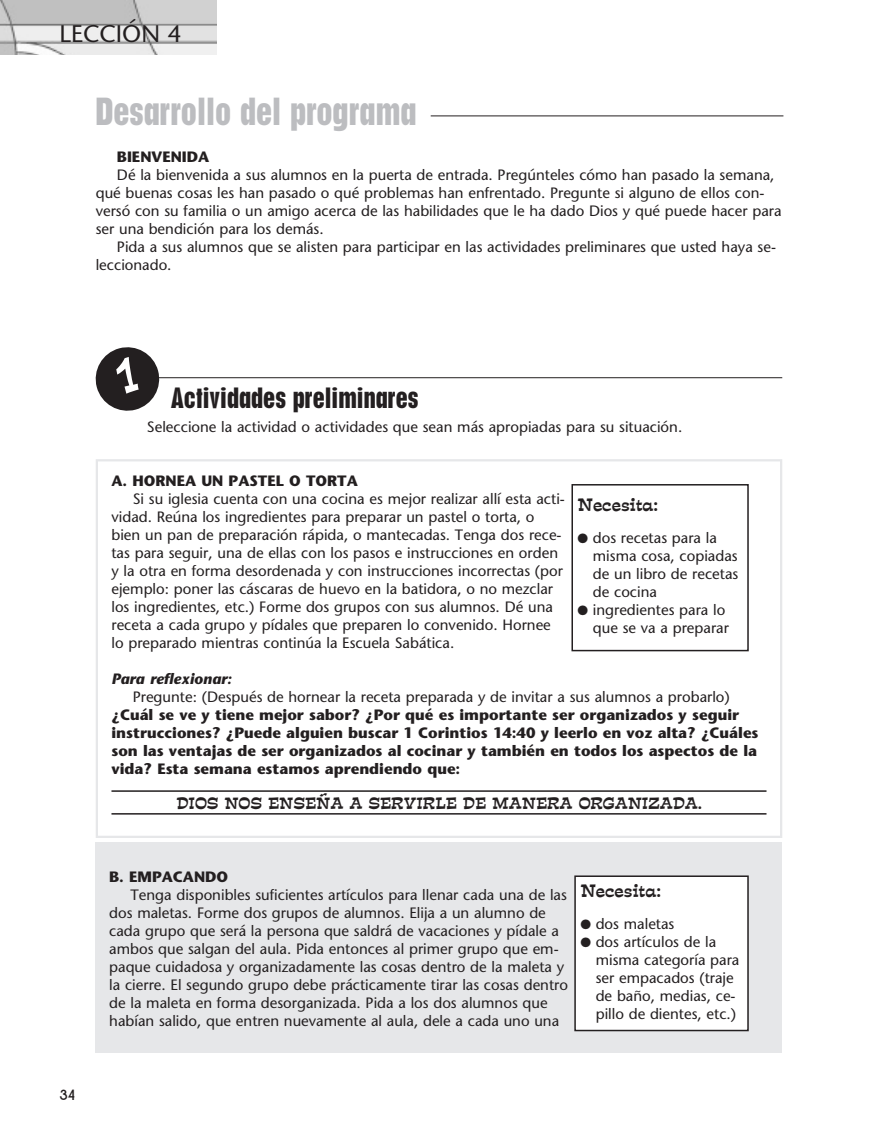
<style>
.page{position:relative;width:878px;height:1148px;background:#fff}
.page>*{position:absolute;margin:0;border:0;box-sizing:border-box;transform-origin:0 0}
.t1{font:700 condensed 36px "Placard";color:#bcbdc0}
.t2{font:700 condensed 27px "Placard";color:#231f20}
.t3{font:24px "Stone Sans";color:#231f20}
.t4{font:16.5px "Estro Font";color:#231f20}
.t5{font:15px/18px "Stone Sans";color:#231f20}
.t6{font:700 15px/18px "Stone Sans";color:#231f20}
.t7{font:15px "Estro Font";color:#231f20}
.t8{font:italic 700 15px "Stone Sans";color:#231f20}
.t9{font:700 15px "New Garden";color:#231f20}
</style>
<div class="page">
<div style="left:96px;top:842px;width:686px;height:210px;background:#e6e7e9"></div>
<img style="left:0;top:0;width:216px;height:54px">
<hr style="left:430px;top:115px;width:353px;height:1px;background:#231f20">
<hr style="left:111px;top:790px;width:655px;height:1px;background:#231f20">
<hr style="left:111px;top:813px;width:655px;height:1px;background:#231f20">
<div style="left:96px;top:459px;width:686px;height:379px;border:2px solid #e6e7e9"></div>
<hr style="left:144px;top:377px;width:638px;height:1px;background:#231f20">
<div style="left:571px;top:484px;width:177px;height:167px;border:2px solid #231f20"></div>
<div style="left:575px;top:876px;width:173px;height:154px;background:#fff"></div>
<div style="left:574px;top:875px;width:174px;height:156px;border:2px solid #231f20"></div>
<svg style="left:95px;top:347px;width:68px;height:64px"></svg>
<h3 class="t3" style="left:60px;top:24px;width:123px">LECCIÓN 4</h3>
<h1 class="t1" style="left:96px;top:98px;width:322px">Desarrollo del programa</h1>
<p class="t6" style="left:117px;top:149px;width:94px">BIENVENIDA</p>
<p class="t5" style="left:96px;top:167px;width:687px;text-indent:21px">Dé la bienvenida a sus alumnos en la puerta de entrada. Pregúnteles cómo han pasado la semana, qué buenas cosas les han pasado o qué problemas han enfrentado. Pregunte si alguno de ellos con&shy;versó con su familia o un amigo acerca de las habilidades que le ha dado Dios y qué puede hacer para ser una bendición para los demás.</p>
<p class="t5" style="left:96px;top:239px;width:681px;text-indent:21px">Pida a sus alumnos que se alisten para participar en las actividades preliminares que usted haya se&shy;leccionado.</p>
<h2 class="t2" style="left:171px;top:387px;width:249px">Actividades preliminares</h2>
<p class="t5" style="left:147px;top:419px;width:537px">Seleccione la actividad o actividades que sean más apropiadas para su situación.</p>
<p class="t6" style="left:111px;top:473px;width:248px">A. HORNEA UN PASTEL O TORTA</p>
<p class="t5" style="left:111px;top:491px;width:455px;text-indent:21px">Si su iglesia cuenta con una cocina es mejor realizar allí esta acti&shy;vidad. Reúna los ingredientes para preparar un pastel o torta, o bien un pan de preparación rápida, o mantecadas. Tenga dos rece&shy;tas para seguir, una de ellas con los pasos e instrucciones en orden y la otra en forma desordenada y con instrucciones incorrectas (por ejemplo: poner las cáscaras de huevo en la batidora, o no mezclar los ingredientes, etc.) Forme dos grupos con sus alumnos. Dé una receta a cada grupo y pídales que preparen lo convenido. Hornee lo preparado mientras continúa la Escuela Sabática.</p>
<p class="t8" style="left:111px;top:673px;width:122px">Para reflexionar:</p>
<p class="t5" style="left:133px;top:689px;width:598px">Pregunte: (Después de hornear la receta preparada y de invitar a sus alumnos a probarlo)</p>
<p class="t6" style="left:111px;top:707px;width:648px">¿Cuál se ve y tiene mejor sabor? ¿Por qué es importante ser organizados y seguir instrucciones? ¿Puede alguien buscar 1 Corintios 14:40 y leerlo en voz alta? ¿Cuáles son las ventajas de ser organizados al cocinar y también en todos los aspectos de la vida? Esta semana estamos aprendiendo que:</p>
<p class="t7" style="left:176px;top:795px;width:526px">DIOS NOS ENSEÑA A SERVIRLE DE MANERA ORGANIZADA.</p>
<p class="t4" style="left:577px;top:496px;width:82px">Necesita:</p>
<p class="t5" style="left:593px;top:530px;width:147px;text-indent:-15px">● dos recetas para la misma cosa, copiadas de un libro de recetas de cocina</p>
<p class="t5" style="left:577px;top:602px;width:153px;text-align:right">● ingredientes para lo que se va a preparar</p>
<p class="t9" style="left:60px;top:1086px;width:17px">34</p>
<p class="t6" style="left:109px;top:869px;width:121px">B. EMPACANDO</p>
<p class="t5" style="left:109px;top:887px;width:460px;text-indent:21px">Tenga disponibles suficientes artículos para llenar cada una de las dos maletas. Forme dos grupos de alumnos. Elija a un alumno de cada grupo que será la persona que saldrá de vacaciones y pídale a ambos que salgan del aula. Pida entonces al primer grupo que em&shy;paque cuidadosa y organizadamente las cosas dentro de la maleta y la cierre. El segundo grupo debe prácticamente tirar las cosas dentro de la maleta en forma desorganizada. Pida a los dos alumnos que habían salido, que entren nuevamente al aula, dele a cada uno una</p>
<p class="t4" style="left:580px;top:881px;width:82px">Necesita:</p>
<p class="t5" style="left:580px;top:916px;width:96px">● dos maletas</p>
<p class="t5" style="left:595px;top:934px;width:145px;text-indent:-15px">● dos artículos de la misma categoría para ser empacados (traje de baño, medias, ce&shy;pillo de dientes, etc.)</p>
</div>
